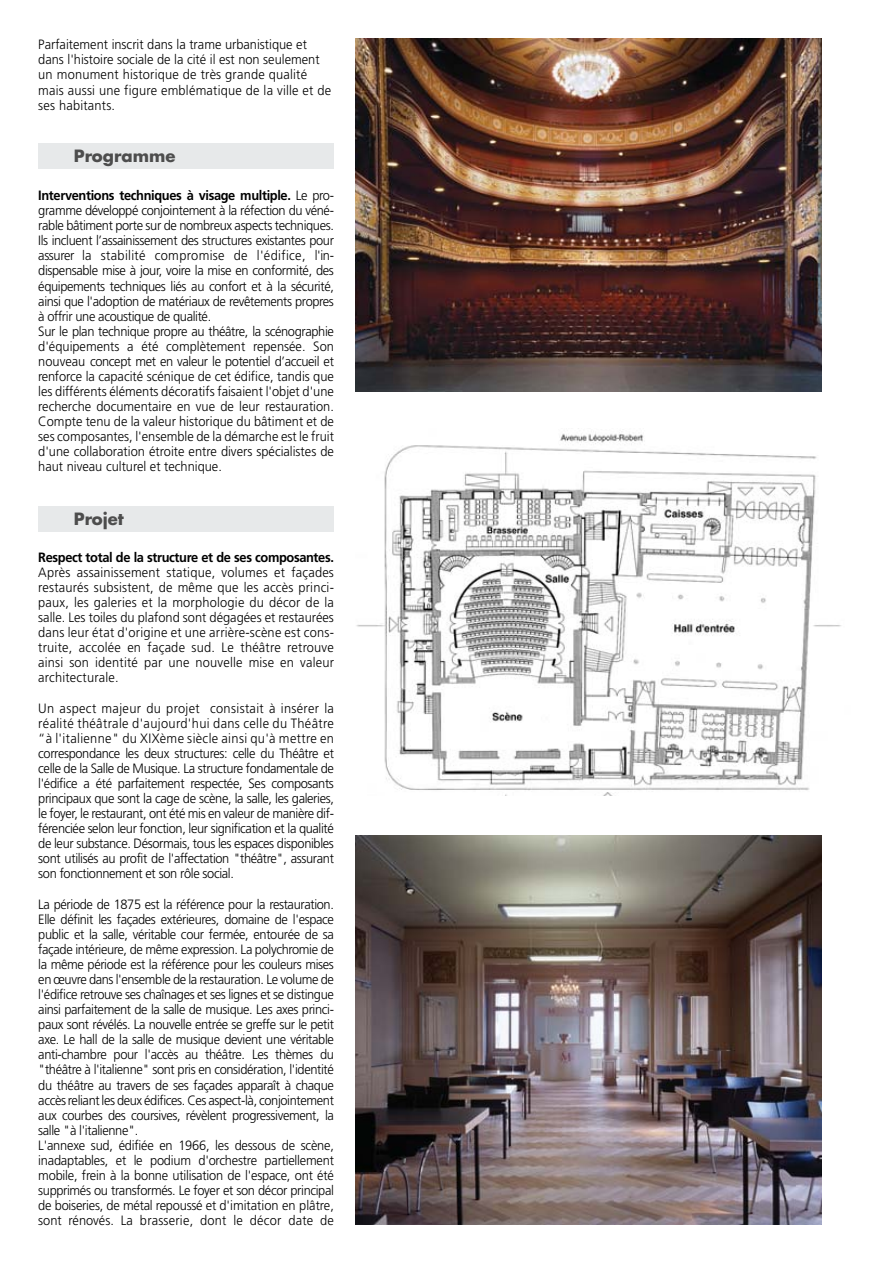
<style>
.page{position:relative;width:893px;height:1263px;background:#fff}
.page>*{position:absolute;margin:0;border:0;box-sizing:border-box;transform-origin:0 0}
.t1{font:700 16.5px "Futura";color:#4d4d4d}
.t2{font:300 13.5px/15.1px "Frutiger";letter-spacing:-.03em;color:#000;text-align:justify;scale:.95 1}
.t3{font:300 13.5px/15.1px "Frutiger";letter-spacing:.015em;color:#000;scale:.95 1}
.t4{font:700 13.5px "Frutiger";letter-spacing:-.03em;color:#000;scale:.95 1}
.s1{font-weight:700}
</style>
<div class="page">
<img style="left:355px;top:38px;width:466px;height:353px">
<img style="left:356px;top:433px;width:485px;height:363px">
<div style="left:38px;top:507px;width:296px;height:25px;background:#e7e9ea"></div>
<img style="left:355px;top:836px;width:466px;height:389px">
<div style="left:38px;top:144px;width:296px;height:25px;background:#e7e9ea"></div>
<p class="t3" style="left:38px;top:38px;width:310px">Parfaitement inscrit dans la trame urbanistique et dans l'histoire sociale de la cité il est non seulement un monument historique de très grande qualité mais aussi une figure emblématique de la ville et de ses habitants.</p>
<p class="t1" style="left:74px;top:148px;width:103px">Programme</p>
<p class="t2" style="left:38px;top:189px;width:313px;text-align:left"><span class="s1">Interventions techniques à visage multiple.</span> Le pro&shy;gramme développé conjointement à la réfection du véné&shy;rable bâtiment porte sur de nombreux aspects techniques.<br>Ils incluent l’assainissement des structures existantes pour assurer la stabilité compromise de l'édifice, l'in&shy;dispensable mise à jour, voire la mise en conformité, des équipements techniques liés au confort et à la sécurité, ainsi que l'adoption de matériaux de revêtements propres à offrir une acoustique de qualité.<br>Sur le plan technique propre au théâtre, la scénographie d'équipements a été complètement repensée. Son nouveau concept met en valeur le potentiel d’accueil et renforce la capacité scénique de cet édifice, tandis que les différents éléments décoratifs faisaient l'objet d'une recherche documentaire en vue de leur restauration.<br>Compte tenu de la valeur historique du bâtiment et de ses composantes, l'ensemble de la démarche est le fruit d'une collaboration étroite entre divers spécialistes de haut niveau culturel et technique.</p>
<p class="t1" style="left:74px;top:511px;width:51px">Projet</p>
<p class="t4" style="left:38px;top:552px;width:313px">Respect total de la structure et de ses composantes.</p>
<p class="t2" style="left:38px;top:566px;width:313px">Après assainissement statique, volumes et façades restaurés subsistent, de même que les accès princi&shy;paux, les galeries et la morphologie du décor de la salle. Les toiles du plafond sont dégagées et restaurées dans leur état d'origine et une arrière-scène est cons&shy;truite, accolée en façade sud. Le théâtre retrouve ainsi son identité par une nouvelle mise en valeur architecturale.</p>
<p class="t2" style="left:38px;top:701px;width:313px">Un aspect majeur du projet consistait à insérer la réalité théâtrale d'aujourd'hui dans celle du Théâtre “à l'italienne" du XIXème siècle ainsi qu'à mettre en correspondance les deux structures: celle du Théâtre et celle de la Salle de Musique. La structure fondamentale de l'édifice a été parfaitement respectée, Ses composants principaux que sont la cage de scène, la salle, les galeries, le foyer, le restaurant, ont été mis en valeur de manière dif&shy;férenciée selon leur fonction, leur signification et la qualité de leur substance. Désormais, tous les espaces disponibles sont utilisés au profit de l'affectation "théâtre", assurant son fonctionnement et son rôle social.</p>
<p class="t2" style="left:38px;top:897px;width:313px;text-align:left">La période de 1875 est la référence pour la restauration.<br>Elle définit les façades extérieures, domaine de l'espace public et la salle, véritable cour fermée, entourée de sa façade intérieure, de même expression. La polychromie de la même période est la référence pour les couleurs mises en œuvre dans l'ensemble de la restauration. Le volume de l'édifice retrouve ses chaînages et ses lignes et se distingue ainsi parfaitement de la salle de musique. Les axes princi&shy;paux sont révélés. La nouvelle entrée se greffe sur le petit axe. Le hall de la salle de musique devient une véritable anti-chambre pour l'accès au théâtre. Les thèmes du "théâtre à l'italienne" sont pris en considération, l'identité du théâtre au travers de ses façades apparaît à chaque accès reliant les deux édifices. Ces aspect-là, conjointement aux courbes des coursives, révèlent progressivement, la salle "à l'italienne".<br>L'annexe sud, édifiée en 1966, les dessous de scène, inadaptables, et le podium d'orchestre partiellement mobile, frein à la bonne utilisation de l'espace, ont été supprimés ou transformés. Le foyer et son décor principal de boiseries, de métal repoussé et d'imitation en plâtre, sont rénovés. La brasserie, dont le décor date de</p>
</div>
